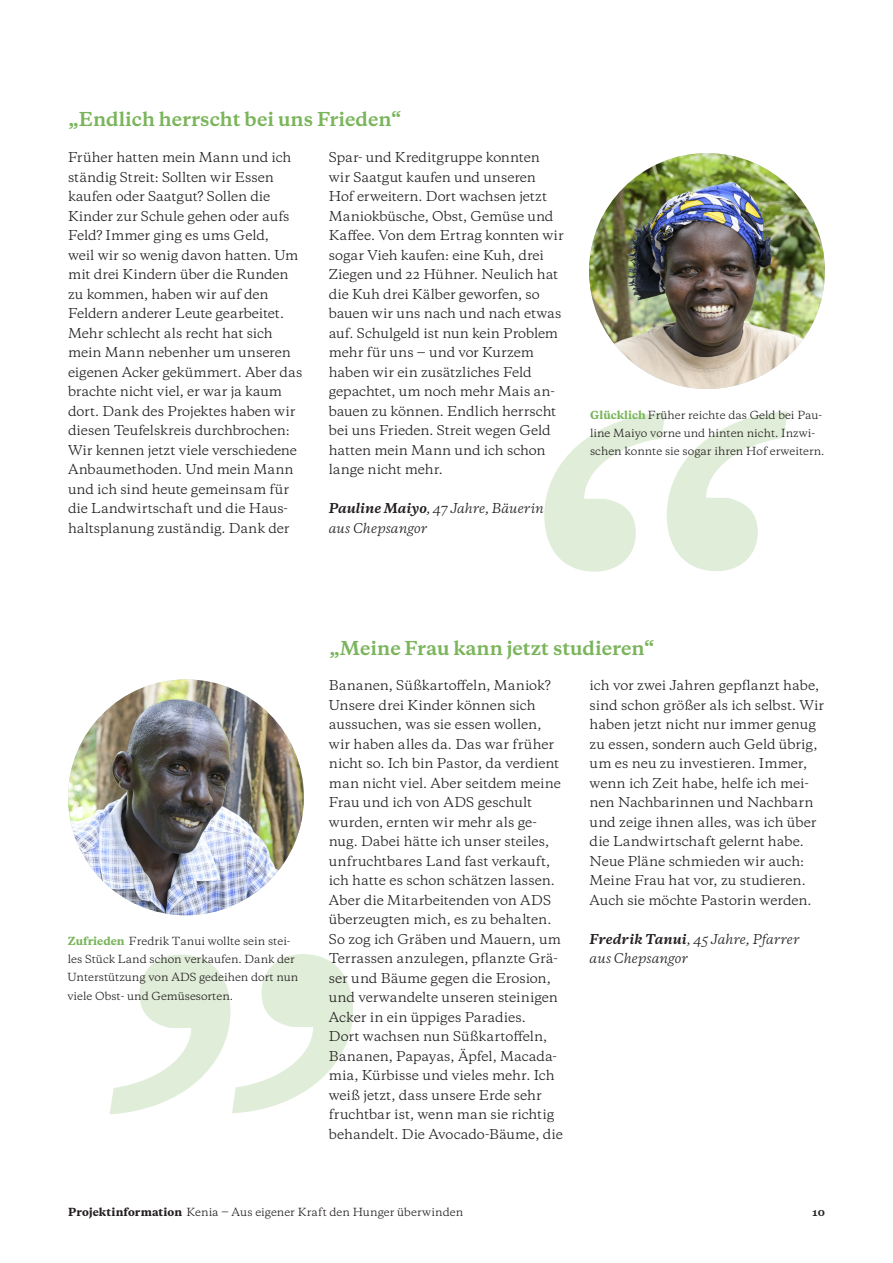
<style>
.page{position:relative;width:893px;height:1263px;background:#fff}
.page>*{position:absolute;margin:0;border:0;box-sizing:border-box;transform-origin:0 0}
.Projektinfo_Fließtext_8_5pt_ZAB_13_pt{font:700 18px "Galaxie Copernicus";color:#7ab55b}
.Projektinfo_Fließtext_8_5pt_ZAB_13_pt-2{font:12.75px/19.5px "Galaxie Copernicus";letter-spacing:-.005em;color:#231f20}
.Projektinfo_Fließtext_8_5pt_ZAB_13_pt-3{font:italic 12.75px/19.5px "Galaxie Copernicus";color:#231f20}
.t1{font:10.5px/18px "Galaxie Copernicus";color:#231f20}
.t2{font:700 10.5px "Galaxie Copernicus";color:#231f20}
.s1{font-weight:700}
.s2{font-weight:800;color:#7ab55b}
.s3{font-weight:800}
</style>
<div class="page">
<svg style="left:110px;top:954px;width:243px;height:160px"></svg>
<svg style="left:544px;top:411px;width:244px;height:161px"></svg>
<img style="left:589px;top:153px;width:236px;height:236px;border-radius:118px">
<img style="left:68px;top:679px;width:236px;height:236px;border-radius:118px">
<p class="Projektinfo_Fließtext_8_5pt_ZAB_13_pt" style="left:68px;top:107px;width:335px">„Endlich herrscht bei uns Frieden“</p>
<p class="Projektinfo_Fließtext_8_5pt_ZAB_13_pt-2" style="left:68px;top:148px;width:236px">Früher hatten mein Mann und ich ständig Streit: Sollten wir Essen kaufen oder Saatgut? Sollen die<br>Kinder zur Schule gehen oder aufs<br>Feld? Immer ging es ums Geld,<br>weil wir so wenig davon hatten. Um mit drei Kindern über die Runden zu kommen, haben wir auf den<br>Feldern anderer Leute gearbeitet.<br>Mehr schlecht als recht hat sich mein Mann nebenher um unseren eigenen Acker gekümmert. Aber das brachte nicht viel, er war ja kaum dort. Dank des Projektes haben wir diesen Teufelskreis durchbrochen:<br>Wir kennen jetzt viele verschiedene<br>Anbaumethoden. Und mein Mann und ich sind heute gemeinsam für die Landwirtschaft und die Haus&shy;haltsplanung zuständig. Dank der</p>
<p class="Projektinfo_Fließtext_8_5pt_ZAB_13_pt-2" style="left:329px;top:148px;width:236px">Spar- und Kreditgruppe konnten wir Saatgut kaufen und unseren<br>Hof erweitern. Dort wachsen jetzt<br>Maniokbüsche, Obst, Gemüse und<br>Kaffee. Von dem Ertrag konnten wir sogar Vieh kaufen: eine Kuh, drei<br>Ziegen und 22 Hühner. Neulich hat die Kuh drei Kälber geworfen, so bauen wir uns nach und nach etwas auf. Schulgeld ist nun kein Problem mehr für uns ‒ und vor Kurzem haben wir ein zusätzliches Feld gepachtet, um noch mehr Mais an&shy;bauen zu können. Endlich herrscht bei uns Frieden. Streit wegen Geld hatten mein Mann und ich schon lange nicht mehr.</p>
<p class="Projektinfo_Fließtext_8_5pt_ZAB_13_pt-3" style="left:329px;top:499px;width:217px"><span class="s1">Pauline Maiyo</span>, 47 Jahre, Bäuerin aus Chepsangor</p>
<p class="t1" style="left:590px;top:406px;width:236px"><span class="s2">Glücklich</span> Früher reichte das Geld bei Pau&shy;line Maiyo vorne und hinten nicht. Inzwi&shy;schen konnte sie sogar ihren Hof erweitern.</p>
<p class="t1" style="left:67px;top:932px;width:232px"><span class="s2">Zufrieden</span> Fredrik Tanui wollte sein stei&shy;les Stück Land schon verkaufen. Dank der Unterstützung von ADS gedeihen dort nun viele Obst- und Gemüsesorten.</p>
<p class="Projektinfo_Fließtext_8_5pt_ZAB_13_pt" style="left:329px;top:636px;width:327px">„Meine Frau kann jetzt studieren“</p>
<p class="Projektinfo_Fließtext_8_5pt_ZAB_13_pt-2" style="left:329px;top:676px;width:236px">Bananen, Süßkartoffeln, Maniok?<br>Unsere drei Kinder können sich aussuchen, was sie essen wollen, wir haben alles da. Das war früher nicht so. Ich bin Pastor, da verdient man nicht viel. Aber seitdem meine Frau und ich von ADS geschult wurden, ernten wir mehr als ge&shy;nug. Dabei hätte ich unser steiles, unfruchtbares Land fast verkauft, ich hatte es schon schätzen lassen.<br>Aber die Mitarbeitenden von ADS überzeugten mich, es zu behalten.<br>So zog ich Gräben und Mauern, um Terrassen anzulegen, pflanzte Grä&shy;ser und Bäume gegen die Erosion, und verwandelte unseren steinigen Acker in ein üppiges Paradies.<br>Dort wachsen nun Süßkartoffeln, Bananen, Papayas, Äpfel, Macada&shy;mia, Kürbisse und vieles mehr. Ich weiß jetzt, dass unsere Erde sehr fruchtbar ist, wenn man sie richtig behandelt. Die Avocado-Bäume, die</p>
<p class="Projektinfo_Fließtext_8_5pt_ZAB_13_pt-2" style="left:590px;top:676px;width:236px">ich vor zwei Jahren gepflanzt habe, sind schon größer als ich selbst. Wir haben jetzt nicht nur immer genug zu essen, sondern auch Geld übrig, um es neu zu investieren. Immer, wenn ich Zeit habe, helfe ich mei&shy;nen Nachbarinnen und Nachbarn und zeige ihnen alles, was ich über die Landwirtschaft gelernt habe.<br>Neue Pläne schmieden wir auch:<br>Meine Frau hat vor, zu studieren.<br>Auch sie möchte Pastorin werden.</p>
<p class="Projektinfo_Fließtext_8_5pt_ZAB_13_pt-3" style="left:590px;top:929px;width:211px"><span class="s1">Fredrik Tanui</span>, 45 Jahre, Pfarrer aus Chepsangor</p>
<p class="t1" style="left:68px;top:1203px;width:397px"><span class="s3">Projektinformation</span> Kenia ‒ Aus eigener Kraft den Hunger überwinden</p>
<p class="t2" style="left:812px;top:1205px;width:14px">10</p>
</div>
